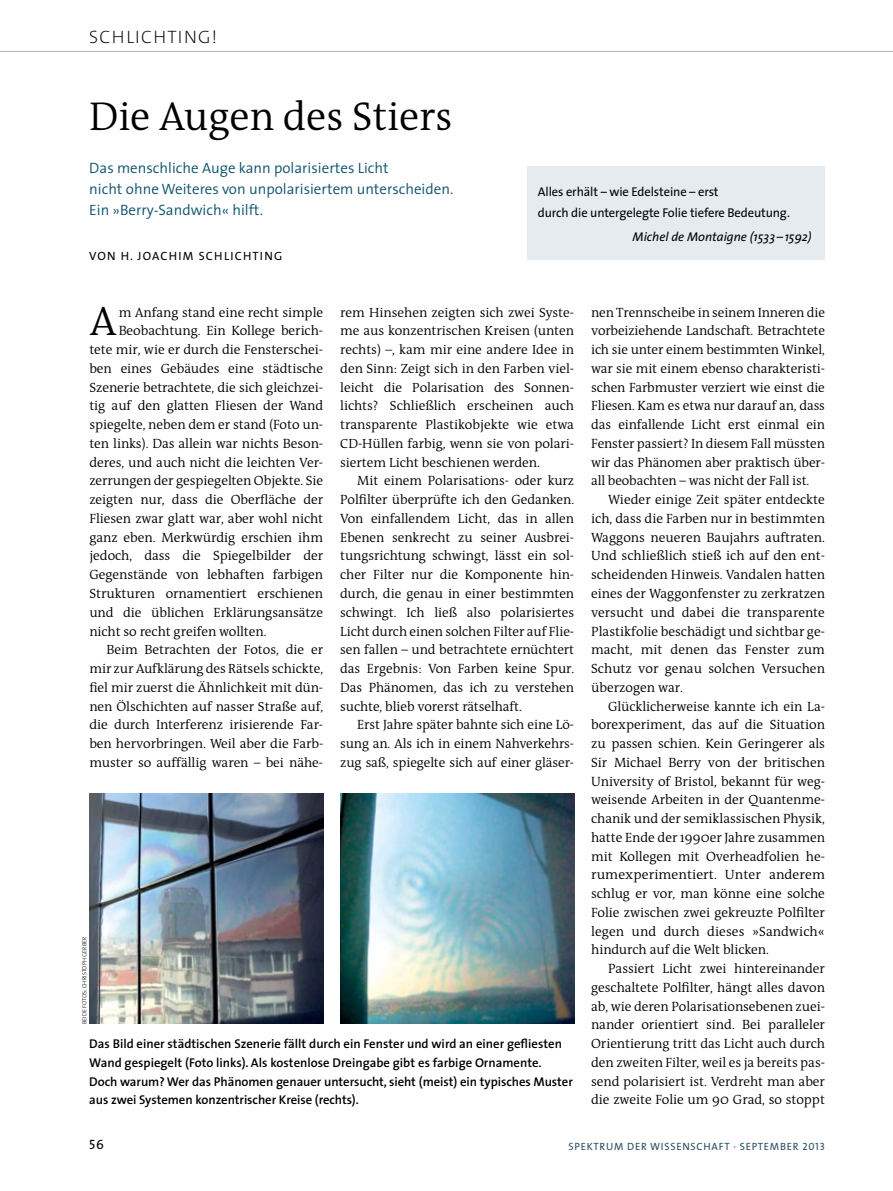
<style>
.page{position:relative;width:893px;height:1191px;background:#fff}
.page>*{position:absolute;margin:0;border:0;box-sizing:border-box;transform-origin:0 0}
.t1{font:300 41.25px "The Antiqua B4";color:#000}
.t2{font:300 40.5px "The Antiqua B4";letter-spacing:-.005em;color:#000}
.t3{font:200 18px "The Sans";letter-spacing:.07em;color:#000}
.t4{font:300 15px/21px "The Sans";color:#0c526c}
.t5{font:300 13.5px "The Antiqua B4";letter-spacing:-.005em;color:#000}
.t6{font:13.5px "The Sans Caps";color:#000}
.t7{font:300 13.35px/18.8px "The Antiqua B4";letter-spacing:-.005em;color:#000;text-align:justify}
.t8{font:600 12.75px/18.8px "The Sans";letter-spacing:-.005em;color:#000}
.t9{font:12.75px/21px "The Sans";letter-spacing:-.01em;color:#000}
.t10{font:italic 12.75px "The Sans";color:#000}
.t11{font:12px "The Sans";letter-spacing:.09em;color:#000}
.t12{font:10.5px "The Sans";letter-spacing:.07em;color:#284f63}
.t13{font:10.5px "The Sans Caps";color:#284f63}
.t14{font:300 6px "The Sans";color:#000}
.s1{font-family:"The Sans"}
</style>
<div class="page">
<hr style="left:0;top:51px;width:893px;height:1px;background:#b1b2b3">
<img style="left:89px;top:794px;width:234px;height:229px">
<img style="left:340px;top:794px;width:234px;height:229px">
<div style="left:527px;top:166px;width:298px;height:94px;background:#e6ebf0"></div>
<p class="t3" style="left:89px;top:26px;width:129px">SCHLICHTING!</p>
<p class="t2" style="left:89px;top:96px;width:365px">Die Augen des Stiers</p>
<p class="t4" style="left:89px;top:157px;width:365px">Das menschliche Auge kann polarisiertes Licht<br>nicht ohne Weiteres von unpolarisiertem unterscheiden.<br>Ein »Berry-Sandwich« hilft.</p>
<p class="t11" style="left:89px;top:248px;width:72px">Von H. joachimsch</p>
<p class="t11" style="left:224px;top:248px;width:15px">l ichtin</p>
<p class="t11" style="left:274px;top:248px;width:10px">g</p>
<p class="t9" style="left:538px;top:182px;width:254px">Alles erhält – wie Edelsteine – erst<br>durch die untergelegte Folie tiefere Bedeutung.</p>
<p class="t10" style="left:633px;top:229px;width:181px">Michel de Montaigne (1533–1592)</p>
<p class="t1" style="left:89px;top:300px;width:29px">A</p>
<p class="t5" style="left:119px;top:305px;width:206px">m Anfang stand eine recht simple</p>
<p class="t5" style="left:119px;top:324px;width:206px">Beobachtung. Ein Kollege berich-</p>
<p class="t5" style="left:89px;top:342px;width:235px">tete mir, wie er durch die Fensterschei-</p>
<p class="t5" style="left:89px;top:361px;width:235px">ben eines Gebäudes eine städtische</p>
<p class="t5" style="left:89px;top:380px;width:235px">Szenerie betrachtete, die sich gleichzei-</p>
<p class="t5" style="left:89px;top:399px;width:235px">tig auf den glatten Fliesen der Wand</p>
<p class="t5" style="left:89px;top:417px;width:235px">spiegelte, neben dem er stand (Foto un-</p>
<p class="t5" style="left:89px;top:436px;width:235px">ten links). Das allein war nichts Beson-</p>
<p class="t5" style="left:89px;top:455px;width:235px">deres, und auch nicht die leichten Ver-</p>
<p class="t5" style="left:89px;top:474px;width:235px">zerrungen der gespiegelten Objekte. Sie</p>
<p class="t5" style="left:89px;top:492px;width:235px">zeigten nur, dass die Oberfläche der</p>
<p class="t5" style="left:89px;top:511px;width:235px">Fliesen zwar glatt war, aber wohl nicht</p>
<p class="t5" style="left:89px;top:530px;width:235px">ganz eben. Merkwürdig erschien ihm</p>
<p class="t5" style="left:89px;top:549px;width:235px">jedoch, dass die Spiegelbilder der</p>
<p class="t5" style="left:89px;top:567px;width:235px">Gegenstände von lebhaften farbigen</p>
<p class="t5" style="left:89px;top:586px;width:235px">Strukturen ornamentiert erschienen</p>
<p class="t5" style="left:89px;top:605px;width:235px">und die üblichen Erklärungsansätze</p>
<p class="t5" style="left:89px;top:624px;width:179px">nicht so recht greifen wollten.</p>
<p class="t7" style="left:89px;top:641px;width:235px;text-indent:17px">Beim Betrachten der Fotos, die er mir zur Aufklärung des Rätsels schickte, fiel mir zuerst die Ähnlichkeit mit dün&shy;nen Ölschichten auf nasser Straße auf, die durch Interferenz irisierende Far&shy;ben hervorbringen. Weil aber die Farb&shy;muster so auffällig waren – bei nähe-</p>
<p class="t7" style="left:340px;top:303px;width:235px">rem Hinsehen zeigten sich zwei Syste&shy;me aus konzentrischen Kreisen (unten rechts) –, kam mir eine andere Idee in den Sinn: Zeigt sich in den Farben viel&shy;leicht die Polarisation des Sonnen&shy;lichts? Schließlich erscheinen auch transparente Plastikobjekte wie etwa CD-Hüllen farbig, wenn sie von polari&shy;siertem Licht beschienen werden.</p>
<p class="t5" style="left:357px;top:474px;width:218px">Mit einem Polarisations- oder kurz</p>
<p class="t5" style="left:340px;top:492px;width:235px">Polfilter überprüfte ich den Gedanken.</p>
<p class="t5" style="left:340px;top:511px;width:235px">Von einfallendem Licht, das in allen</p>
<p class="t5" style="left:340px;top:530px;width:235px">Ebenen senkrecht zu seiner Ausbrei-</p>
<p class="t5" style="left:340px;top:549px;width:235px">tungsrichtung schwingt, lässt ein sol-</p>
<p class="t5" style="left:340px;top:567px;width:235px">cher Filter nur die Komponente hin-</p>
<p class="t5" style="left:340px;top:586px;width:235px">durch, die genau in einer bestimmten</p>
<p class="t5" style="left:340px;top:605px;width:235px">schwingt. Ich ließ also polarisiertes</p>
<p class="t5" style="left:340px;top:624px;width:235px">Licht durch einen solchen Filter auf Flie-</p>
<p class="t5" style="left:340px;top:642px;width:235px">sen fallen – und betrachtete ernüchtert</p>
<p class="t5" style="left:340px;top:661px;width:235px">das Ergebnis: Von Farben keine Spur.</p>
<p class="t5" style="left:340px;top:680px;width:235px">Das Phänomen, das ich zu verstehen</p>
<p class="t5" style="left:340px;top:699px;width:183px">suchte, blieb vorerst rätselhaft.</p>
<p class="t5" style="left:357px;top:717px;width:218px">Erst Jahre später bahnte sich eine Lö-</p>
<p class="t5" style="left:340px;top:736px;width:235px">sung an. Als ich in einem Nahverkehrs-</p>
<p class="t5" style="left:340px;top:755px;width:235px">zug saß, spiegelte sich auf einer gläser-</p>
<p class="t14" style="left:80px;top:1024px;width:89px;rotate:-90deg">beide Fotos: Christoph Gerber</p>
<p class="t8" style="left:89px;top:1034px;width:485px">Das Bild einer städtischen Szenerie fällt durch ein Fenster und wird an einer gefliesten Wand gespiegelt (Foto links). Als kostenlose Dreingabe gibt es farbige Ornamente.<br>Doch warum? Wer das Phänomen genauer untersucht, sieht (meist) ein typisches Muster aus zwei Systemen konzentrischer Kreise (rechts).</p>
<p class="t5" style="left:591px;top:305px;width:235px">nen Trennscheibe in seinem Inneren die</p>
<p class="t5" style="left:591px;top:324px;width:235px">vorbeiziehende Landschaft. Betrachtete</p>
<p class="t5" style="left:591px;top:343px;width:235px">ich sie unter einem bestimmten Winkel,</p>
<p class="t5" style="left:591px;top:361px;width:235px">war sie mit einem ebenso charakteristi-</p>
<p class="t5" style="left:591px;top:380px;width:235px">schen Farbmuster verziert wie einst die</p>
<p class="t5" style="left:591px;top:399px;width:235px">Fliesen. Kam es etwa nur darauf an, dass</p>
<p class="t5" style="left:591px;top:418px;width:235px">das einfallende Licht erst einmal ein</p>
<p class="t5" style="left:591px;top:436px;width:235px">Fenster passiert? In diesem Fall müssten</p>
<p class="t5" style="left:591px;top:455px;width:235px">wir das Phänomen aber praktisch über-</p>
<p class="t5" style="left:591px;top:474px;width:220px">all beobachten – was nicht der Fall ist.</p>
<p class="t5" style="left:608px;top:492px;width:218px">Wieder einige Zeit später entdeckte</p>
<p class="t5" style="left:591px;top:511px;width:235px">ich, dass die Farben nur in bestimmten</p>
<p class="t5" style="left:591px;top:530px;width:235px">Waggons neueren Baujahrs auftraten.</p>
<p class="t5" style="left:591px;top:549px;width:235px">Und schließlich stieß ich auf den ent-</p>
<p class="t5" style="left:591px;top:567px;width:235px">scheidenden Hinweis. Vandalen hatten</p>
<p class="t5" style="left:591px;top:586px;width:235px">eines der Waggonfenster zu zerkratzen</p>
<p class="t5" style="left:591px;top:605px;width:235px">versucht und dabei die transparente</p>
<p class="t5" style="left:591px;top:624px;width:235px">Plastikfolie beschädigt und sichtbar ge-</p>
<p class="t5" style="left:591px;top:642px;width:235px">macht, mit denen das Fenster zum</p>
<p class="t5" style="left:591px;top:661px;width:235px">Schutz vor genau solchen Versuchen</p>
<p class="t5" style="left:591px;top:680px;width:93px">überzogen war.</p>
<p class="t5" style="left:608px;top:699px;width:218px">Glücklicherweise kannte ich ein La-</p>
<p class="t5" style="left:591px;top:717px;width:235px">borexperiment, das auf die Situation</p>
<p class="t5" style="left:591px;top:736px;width:235px">zu passen schien. Kein Geringerer als</p>
<p class="t5" style="left:591px;top:755px;width:235px">Sir Michael Berry von der britischen</p>
<p class="t5" style="left:591px;top:774px;width:235px">University of Bristol, bekannt für weg-</p>
<p class="t5" style="left:591px;top:792px;width:235px">weisende Arbeiten in der Quantenme-</p>
<p class="t5" style="left:591px;top:811px;width:235px">chanik und der semiklassischen Physik,</p>
<p class="t5" style="left:591px;top:830px;width:235px">hatte Ende der 1990er Jahre zusammen</p>
<p class="t5" style="left:591px;top:849px;width:234px">mit Kollegen mit Overheadfolien he-</p>
<p class="t5" style="left:591px;top:867px;width:235px">rumexperimentiert. Unter anderem</p>
<p class="t5" style="left:591px;top:886px;width:235px">schlug er vor, man könne eine solche</p>
<p class="t5" style="left:591px;top:905px;width:235px">Folie zwischen zwei gekreuzte Polfilter</p>
<p class="t5" style="left:591px;top:924px;width:235px">legen und durch dieses »Sandwich«</p>
<p class="t5" style="left:591px;top:942px;width:179px">hindurch auf die Welt blicken.</p>
<p class="t5" style="left:608px;top:961px;width:218px">Passiert Licht zwei hintereinander</p>
<p class="t5" style="left:591px;top:980px;width:235px">geschaltete Polfilter, hängt alles davon</p>
<p class="t5" style="left:591px;top:999px;width:235px">ab, wie deren Polarisationsebenen zuei-</p>
<p class="t5" style="left:591px;top:1017px;width:235px">nander orientiert sind. Bei paralleler</p>
<p class="t5" style="left:591px;top:1036px;width:235px">Orientierung tritt das Licht auch durch</p>
<p class="t5" style="left:591px;top:1055px;width:235px">den zweiten Filter, weil es ja bereits pas-</p>
<p class="t5" style="left:591px;top:1074px;width:235px">send polarisiert ist. Verdreht man aber</p>
<p class="t5" style="left:591px;top:1092px;width:235px">die zweite Folie um 90 Grad, so stoppt</p>
<p class="t6" style="left:89px;top:1136px;width:16px">56</p>
<p class="t12" style="left:568px;top:1139px;width:185px">SPEKTRUM DER WISSENSCHAFT · Septem</p>
<p class="t13" style="left:780px;top:1139px;width:46px"><span class="s1">ber</span> 2013</p>
</div>
